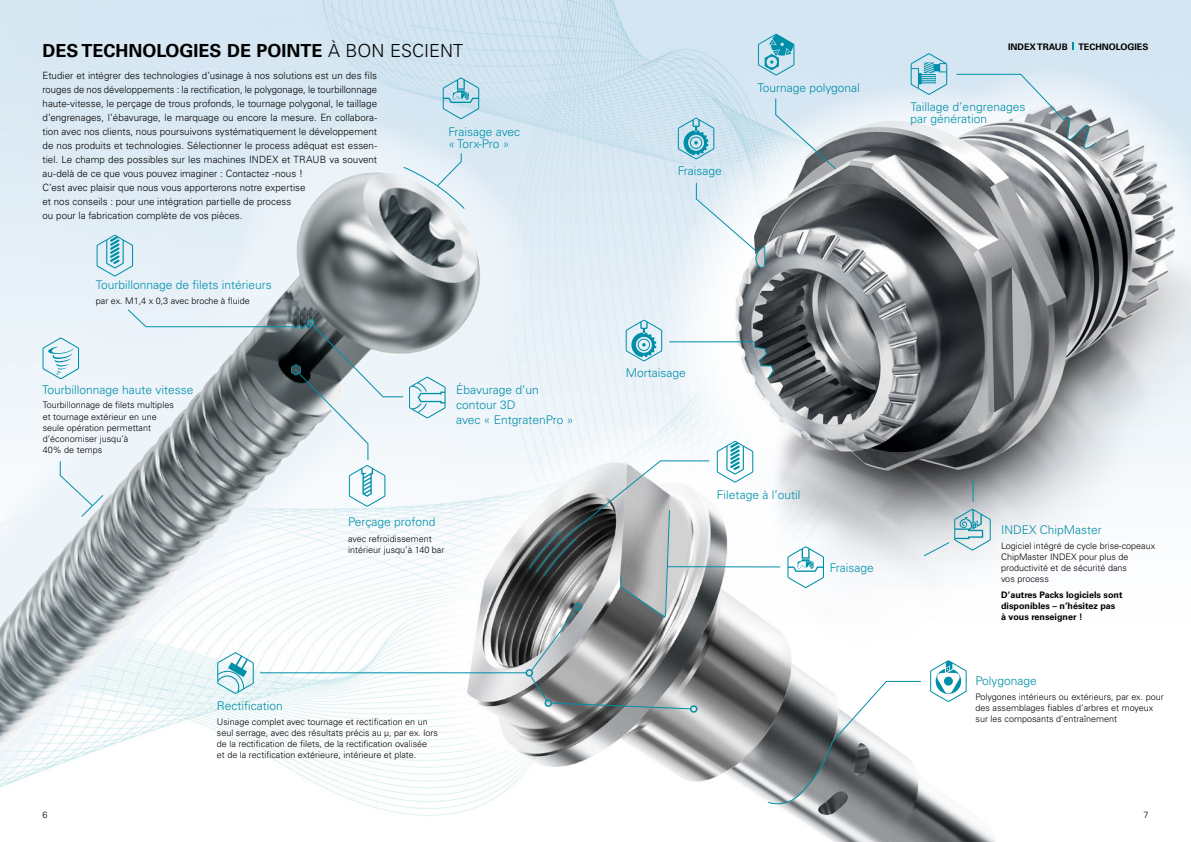
<style>
.page{position:relative;width:1191px;height:842px;background:#fff}
.page>*{position:absolute;margin:0;border:0;box-sizing:border-box;transform-origin:0 0}
.t1{font:700 18px "Univers";color:#000}
.t2{font:300 12px/12px "Univers";color:#008fa8}
.t3{font:300 10px/14px "Univers";color:#000}
.t4{font:300 9px/11px "Univers";color:#000}
.t5{font:700 9px/11px "Univers";color:#000}
.s1{font-weight:300}
.s2{font-family:"INDEX Univers"}
</style>
<div class="page">
<img style="left:0;top:0;width:595px;height:395px">
<svg style="left:0;top:113px;width:537px;height:703px"></svg>
<img style="left:0;top:173px;width:366px;height:598px">
<img style="left:595px;top:0;width:596px;height:537px">
<img style="left:450px;top:458px;width:592px;height:384px">
<svg style="left:972px;top:479px;width:1px;height:23px"></svg>
<svg style="left:775px;top:98px;width:61px;height:72px;background:#cbd8e0"></svg>
<svg style="left:956px;top:74px;width:140px;height:75px"></svg>
<svg style="left:696px;top:182px;width:69px;height:87px"></svg>
<svg style="left:403px;top:153px;width:62px;height:56px;background:#d0dce3"></svg>
<svg style="left:767px;top:681px;width:154px;height:128px"></svg>
<hr style="left:260px;top:672px;width:266px;height:1px;background:#008fa8">
<div style="left:525px;top:669px;width:8px;height:7px;border:2px solid #008fa8;border-radius:50%"></div>
<hr style="left:667px;top:566px;width:113px;height:1px;background:#008fa8">
<svg style="left:529px;top:460px;width:180px;height:254px;background:#9ea2a3"></svg>
<hr style="left:669px;top:342px;width:85px;height:1px;background:#008fa8">
<svg style="left:754px;top:341px;width:20px;height:39px"></svg>
<svg style="left:60px;top:461px;width:44px;height:56px;background:#e3eef5"></svg>
<svg style="left:217px;top:652px;width:37px;height:42px"></svg>
<svg style="left:930px;top:660px;width:36px;height:42px"></svg>
<svg style="left:923px;top:509px;width:67px;height:48px"></svg>
<svg style="left:787px;top:546px;width:37px;height:42px"></svg>
<svg style="left:127px;top:309px;width:318px;height:198px"></svg>
<svg style="left:625px;top:320px;width:37px;height:41px;background:#a1d3df"></svg>
<svg style="left:678px;top:118px;width:36px;height:41px"></svg>
<svg style="left:758px;top:34px;width:36px;height:41px"></svg>
<svg style="left:910px;top:53px;width:37px;height:42px;background:#a3d1e0"></svg>
<svg style="left:717px;top:441px;width:36px;height:42px"></svg>
<svg style="left:97px;top:235px;width:36px;height:41px"></svg>
<svg style="left:443px;top:77px;width:36px;height:42px;background:#acd4e3"></svg>
<svg style="left:43px;top:337px;width:36px;height:42px;background:#cae5ed"></svg>
<h1 class="t1" style="left:43px;top:40px;width:422px">DES TECHNOLOGIES DE POINTE <span class="s1">À BON ESCIENT</span></h1>
<p class="t3" style="left:43px;top:68px;width:336px">Etudier et intégrer des technologies d’usinage à nos solutions est un des fils rouges de nos développements : la rectification, le polygonage, le tourbillonnage haute-vitesse, le perçage de trous profonds, le tournage polygonal, le taillage d’engrenages, l’ébavurage, le marquage ou encore la mesure. En collabora&shy;tion avec nos clients, nous poursuivons systématiquement le développement de nos produits et technologies. Sélectionner le process adéquat est essen&shy;tiel. Le champ des possibles sur les machines INDEX et TRAUB va souvent au-delà de ce que vous pouvez imaginer : Contactez -nous !<br>C’est avec plaisir que nous vous apporterons notre expertise<br>et nos conseils : pour une intégration partielle de process<br>ou pour la fabrication complète de vos pièces.</p>
<p class="t2" style="left:448px;top:126px;width:73px">Fraisage avec « Torx-Pro »</p>
<p class="t2" style="left:96px;top:279px;width:178px">Tourbillonnage de filets intérieurs</p>
<p class="t4" style="left:96px;top:296px;width:156px">par ex. M1,4 x 0,3 avec broche à fluide</p>
<p class="t2" style="left:42px;top:383px;width:153px">Tourbillonnage haute vitesse</p>
<p class="t4" style="left:43px;top:399px;width:133px;line-height:12px">Tourbillonnage de filets multiples et tournage extérieur en une</p>
<p class="t4" style="left:43px;top:422px;width:110px">seule opération permettant d’économiser jusqu’à<br>40% de temps</p>
<p class="t2" style="left:456px;top:382px;width:119px;line-height:15px">Ébavurage d’un contour 3D<br>avec « EntgratenPro »</p>
<p class="t2" style="left:348px;top:516px;width:89px">Perçage profond</p>
<p class="t4" style="left:348px;top:533px;width:98px">avec refroidissement intérieur jusqu’à 140 bar</p>
<p class="t2" style="left:217px;top:699px;width:67px">Rectification</p>
<p class="t4" style="left:217px;top:716px;width:223px">Usinage complet avec tournage et rectification en un seul serrage, avec des résultats précis au <span class="s2">μ</span>, par ex. lors de la rectification de filets, de la rectification ovalisée<br>et de la rectification extérieure, intérieure et plate.</p>
<p class="t2" style="left:677px;top:165px;width:46px">Fraisage</p>
<p class="t2" style="left:757px;top:82px;width:104px">Tournage polygonal</p>
<p class="t5" style="left:1008px;top:41px;width:142px">INDEX TRAUB TECHNOLOGIES</p>
<p class="t2" style="left:910px;top:101px;width:116px">Taillage d’engrenages par génération</p>
<p class="t2" style="left:625px;top:367px;width:62px">Mortaisage</p>
<p class="t2" style="left:717px;top:489px;width:85px">Filetage à l’outil</p>
<p class="t2" style="left:830px;top:562px;width:46px">Fraisage</p>
<p class="t2" style="left:1001px;top:524px;width:102px">INDEX ChipMaster</p>
<p class="t4" style="left:1001px;top:541px;width:156px">Logiciel intégré de cycle brise-copeaux<br>ChipMaster INDEX pour plus de productivité et de sécurité dans<br>vos process</p>
<p class="t5" style="left:1001px;top:589px;width:123px">D’autres Packs logiciels sont disponibles – n’hésitez pas à vous renseigner !</p>
<p class="t2" style="left:975px;top:675px;width:63px">Polygonage</p>
<p class="t4" style="left:975px;top:692px;width:190px">Polygones intérieurs ou extérieurs, par ex. pour des assemblages fiables d’arbres et moyeux sur les composants d’entraînement</p>
<p class="t4" style="left:43px;top:809px;width:7px">6</p>
<p class="t4" style="left:1143px;top:809px;width:7px">7</p>
</div>
